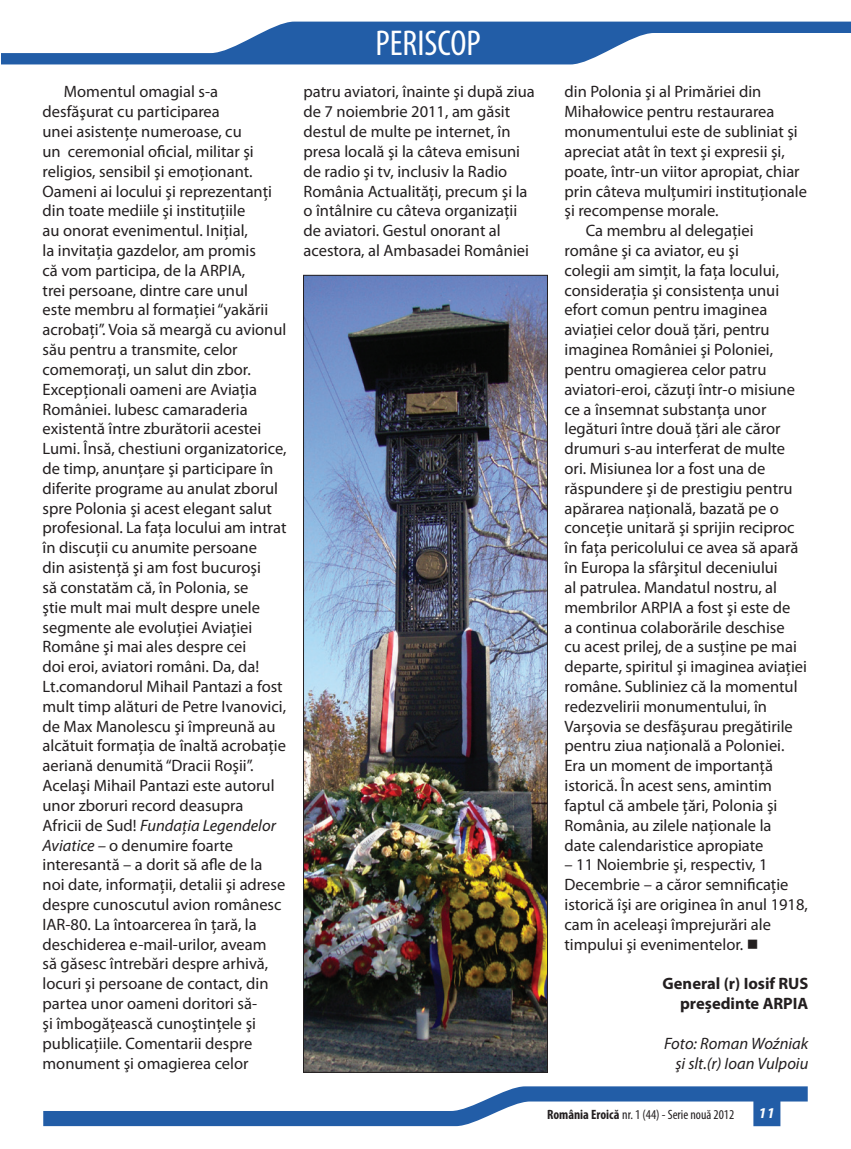
<style>
.page{position:relative;width:851px;height:1149px;background:#fff}
.page>*{position:absolute;margin:0;border:0;box-sizing:border-box;transform-origin:0 0}
.t1{font:condensed 36px "Myriad Pro";color:#fff}
.t2{font:16.5px/19.8px "Myriad Pro";color:#231f20}
.t3{font:italic 16.5px/19.8px "Myriad Pro";color:#231f20;text-align:right}
.t4{font:700 16.5px/19.8px "Myriad Pro";color:#231f20;text-align:right}
.t5{font:italic 700 15px "Myriad Pro";color:#fff}
.t6{font:condensed 13.5px "Myriad Pro";color:#231f20}
.s1{font-style:italic}
.s2{font-weight:700}
</style>
<div class="page">
<svg style="left:43px;top:1086px;width:764px;height:39px"></svg>
<svg style="left:1px;top:22px;width:849px;height:42px"></svg>
<img style="left:305px;top:277px;width:240px;height:793px">
<div style="left:303px;top:275px;width:244px;height:797px;border:1px solid #231f20"></div>
<p class="t1" style="left:375px;top:22px;width:107px">PERISCOP</p>
<p class="t2" style="left:43px;top:82px;width:245px;text-indent:21px">Momentul omagial s-a desfăşurat cu participarea<br>unei asistenţe numeroase, cu<br>un ceremonial oficial, militar şi religios, sensibil şi emoţionant.<br>Oameni ai locului şi reprezentanţi din toate mediile şi instituţiile<br>au onorat evenimentul. Iniţial,<br>la invitaţia gazdelor, am promis<br>că vom participa, de la ARPIA,<br>trei persoane, dintre care unul<br>este membru al formaţiei “yakării acrobaţi”. Voia să meargă cu avionul său pentru a transmite, celor comemoraţi, un salut din zbor.<br>Excepţionali oameni are Aviaţia României. Iubesc camaraderia existentă între zburătorii acestei Lumi. Însă, chestiuni organizatorice, de timp, anunţare şi participare în diferite programe au anulat zborul spre Polonia şi acest elegant salut profesional. La faţa locului am intrat în discuţii cu anumite persoane<br>din asistenţă şi am fost bucuroşi<br>să constatăm că, în Polonia, se<br>ştie mult mai mult despre unele segmente ale evoluţiei Aviaţiei Române şi mai ales despre cei<br>doi eroi, aviatori români. Da, da!<br>Lt.comandorul Mihail Pantazi a fost mult timp alături de Petre Ivanovici, de Max Manolescu şi împreună au alcătuit formaţia de înaltă acrobaţie aeriană denumită “Dracii Roşii”.<br>Acelaşi Mihail Pantazi este autorul unor zboruri record deasupra Africii de Sud! <span class="s1">Fundaţia Legendelor Aviatice –</span> o denumire foarte interesantă – a dorit să afle de la noi date, informaţii, detalii şi adrese despre cunoscutul avion românesc IAR-80. La întoarcerea în ţară, la deschiderea e-mail-urilor, aveam<br>să găsesc întrebări despre arhivă, locuri şi persoane de contact, din partea unor oameni doritori să-<br>şi îmbogăţească cunoştinţele şi publicaţiile. Comentarii despre monument şi omagierea celor</p>
<p class="t2" style="left:303px;top:82px;width:233px">patru aviatori, înainte şi după ziua de 7 noiembrie 2011, am găsit destul de multe pe internet, în presa locală şi la câteva emisuni de radio şi tv, inclusiv la Radio<br>România Actualităţi, precum şi la o întâlnire cu câteva organizaţii de aviatori. Gestul onorant al acestora, al Ambasadei României</p>
<p class="t2" style="left:564px;top:82px;width:198px">din Polonia şi al Primăriei din</p>
<p class="t2" style="left:564px;top:102px;width:211px">Mihałowice pentru restaurarea</p>
<p class="t2" style="left:564px;top:121px;width:235px">monumentului este de subliniat şi</p>
<p class="t2" style="left:564px;top:141px;width:222px">apreciat atât în text şi expresii şi,</p>
<p class="t2" style="left:564px;top:161px;width:237px">poate, într-un viitor apropiat, chiar</p>
<p class="t2" style="left:564px;top:181px;width:244px">prin câteva mulţumiri instituţionale</p>
<p class="t2" style="left:564px;top:201px;width:156px">şi recompense morale.</p>
<p class="t2" style="left:585px;top:220px;width:169px">Ca membru al delegaţiei</p>
<p class="t2" style="left:564px;top:240px;width:176px">române şi ca aviator, eu şi</p>
<p class="t2" style="left:564px;top:260px;width:216px">colegii am simţit, la faţa locului,</p>
<p class="t2" style="left:564px;top:280px;width:216px">consideraţia şi consistenţa unui</p>
<p class="t2" style="left:564px;top:300px;width:204px">efort comun pentru imaginea</p>
<p class="t2" style="left:564px;top:319px;width:207px">aviaţiei celor două ţări, pentru</p>
<p class="t2" style="left:564px;top:339px;width:210px">imaginea României şi Poloniei,</p>
<p class="t2" style="left:564px;top:359px;width:203px">pentru omagierea celor patru</p>
<p class="t2" style="left:564px;top:379px;width:232px">aviatori-eroi, căzuţi într-o misiune</p>
<p class="t2" style="left:564px;top:399px;width:203px">ce a însemnat substanţa unor</p>
<p class="t2" style="left:564px;top:418px;width:217px">legături între două ţări ale căror</p>
<p class="t2" style="left:564px;top:438px;width:222px">drumuri s-au interferat de multe</p>
<p class="t2" style="left:564px;top:458px;width:202px">ori. Misiunea lor a fost una de</p>
<p class="t2" style="left:564px;top:478px;width:229px">răspundere şi de prestigiu pentru</p>
<p class="t2" style="left:564px;top:498px;width:216px">apărarea naţională, bazată pe o</p>
<p class="t2" style="left:564px;top:517px;width:231px">conceţie unitară şi sprijin reciproc</p>
<p class="t2" style="left:564px;top:537px;width:235px">în faţa pericolului ce avea să apară</p>
<p class="t2" style="left:564px;top:557px;width:215px">în Europa la sfârşitul deceniului</p>
<p class="t2" style="left:564px;top:577px;width:214px">al patrulea. Mandatul nostru, al</p>
<p class="t2" style="left:564px;top:597px;width:227px">membrilor ARPIA a fost şi este de</p>
<p class="t2" style="left:564px;top:616px;width:222px">a continua colaborările deschise</p>
<p class="t2" style="left:564px;top:636px;width:234px">cu acest prilej, de a susţine pe mai</p>
<p class="t2" style="left:564px;top:656px;width:244px">departe, spiritul şi imaginea aviaţiei</p>
<p class="t2" style="left:564px;top:676px;width:234px">române. Subliniez că la momentul</p>
<p class="t2" style="left:564px;top:696px;width:204px">redezvelirii monumentului, în</p>
<p class="t2" style="left:564px;top:715px;width:230px">Varşovia se desfăşurau pregătirile</p>
<p class="t2" style="left:564px;top:735px;width:221px">pentru ziua naţională a Poloniei.</p>
<p class="t2" style="left:564px;top:755px;width:210px">Era un moment de importanţă</p>
<p class="t2" style="left:564px;top:775px;width:209px">istorică. În acest sens, amintim</p>
<p class="t2" style="left:564px;top:795px;width:214px">faptul că ambele ţări, Polonia şi</p>
<p class="t2" style="left:564px;top:814px;width:208px">România, au zilele naţionale la</p>
<p class="t2" style="left:564px;top:834px;width:200px">date calendaristice apropiate</p>
<p class="t2" style="left:564px;top:854px;width:245px">– 11 Noiembrie şi, respectiv, 1<br>Decembrie – a căror semnificaţie istorică îşi are originea în anul 1918, cam în aceleaşi împrejurări ale timpului şi evenimentelor. ■</p>
<p class="t4" style="left:662px;top:972px;width:147px">General (r) Iosif RUS preşedinte ARPIA</p>
<p class="t3" style="left:664px;top:1032px;width:146px">Foto: Roman Woźniak şi slt.(r) Ioan Vulpoiu</p>
<p class="t6" style="left:547px;top:1105px;width:189px"><span class="s2">România Eroică</span> nr. 1 (44) - Serie nouă 2012</p>
<p class="t5" style="left:758px;top:1102px;width:18px">11</p>
</div>
